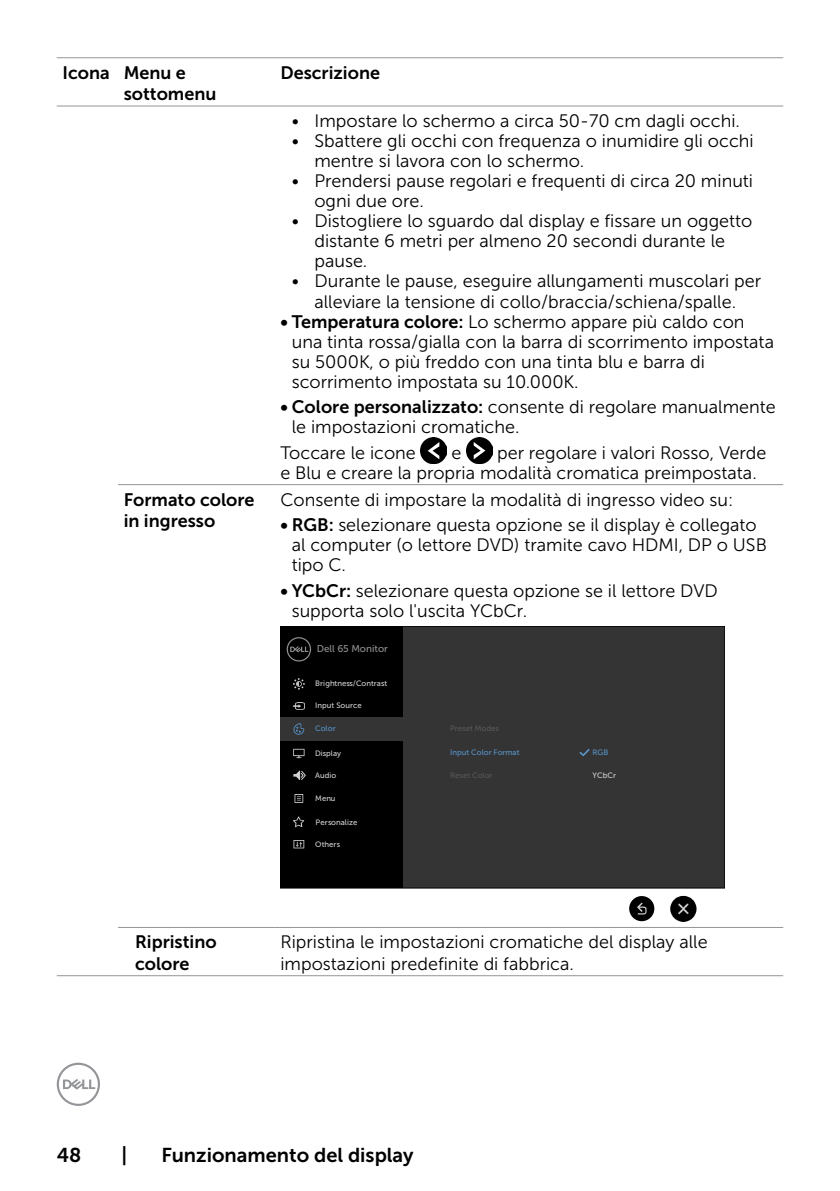
<style>
.page{position:relative;width:840px;height:1191px;background:#fff}
.page>*{position:absolute;margin:0;border:0;box-sizing:border-box;transform-origin:0 0}
.t1{font:20px "Museo Sans For Dell 700";color:#000}
.t2{font:18px/20px "Museo Sans For Dell 300";color:#000}
.t3{font:18px/21.6px "Museo Sans For Dell 700";color:#000}
.t4{font:9.8px "Museo Sans For Dell 500";color:#8f9093}
.t5{font:7.8px "Museo Sans For Dell 500";color:#d0d1d2}
.t6{font:7.8px "Museo Sans For Dell 500";color:#5793c6}
.t7{font:7.8px "Museo Sans For Dell 500";color:#57585a}
.s1{font-family:"Museo Sans For Dell 700"}
</style>
<div class="page">
<svg style="left:57px;top:1062px;width:43px;height:44px"></svg>
<hr style="left:57px;top:106px;width:61px;height:1px;background:#939598">
<hr style="left:118px;top:106px;width:156px;height:1px;background:#939598">
<hr style="left:274px;top:106px;width:508px;height:1px;background:#939598">
<hr style="left:57px;top:57px;width:61px;height:1px;background:#939598">
<hr style="left:118px;top:57px;width:156px;height:1px;background:#939598">
<hr style="left:274px;top:57px;width:508px;height:1px;background:#939598">
<hr style="left:118px;top:484px;width:156px;height:1px;background:#939598">
<hr style="left:274px;top:484px;width:508px;height:1px;background:#939598">
<hr style="left:118px;top:927px;width:156px;height:1px;background:#939598">
<hr style="left:274px;top:927px;width:508px;height:1px;background:#939598">
<hr style="left:57px;top:975px;width:61px;height:1px;background:#939598">
<hr style="left:118px;top:975px;width:156px;height:1px;background:#939598">
<hr style="left:274px;top:975px;width:508px;height:1px;background:#939598">
<img style="left:420px;top:437px;width:26px;height:26px">
<img style="left:466px;top:437px;width:26px;height:26px">
<div style="left:280px;top:626px;width:444px;height:262px;background:#343435"></div>
<div style="left:280px;top:626px;width:122px;height:262px;background:#000"></div>
<svg style="left:293px;top:678px;width:11px;height:11px"></svg>
<svg style="left:286px;top:637px;width:25px;height:24px"></svg>
<div style="left:280px;top:717px;width:122px;height:23px;background:#343435"></div>
<svg style="left:293px;top:702px;width:11px;height:8px"></svg>
<svg style="left:293px;top:723px;width:11px;height:12px"></svg>
<svg style="left:293px;top:749px;width:11px;height:9px"></svg>
<svg style="left:293px;top:840px;width:11px;height:8px"></svg>
<svg style="left:293px;top:770px;width:13px;height:10px"></svg>
<svg style="left:294px;top:794px;width:9px;height:9px"></svg>
<svg style="left:293px;top:816px;width:11px;height:11px"></svg>
<img style="left:670px;top:895px;width:26px;height:26px">
<div style="left:628px;top:896px;width:26px;height:25px;background:#000;border-radius:50%"></div>
<svg style="left:637px;top:902px;width:9px;height:12px"></svg>
<svg style="left:579px;top:748px;width:11px;height:9px"></svg>
<p class="t3" style="left:124px;top:62px;width:94px;text-indent:-61px">Icona Menu e sottomenu</p>
<p class="t3" style="left:280px;top:62px;width:101px">Descrizione</p>
<p class="t2" style="left:291px;top:111px;width:449px">• Impostare lo schermo a circa 50-70 cm dagli occhi.</p>
<p class="t2" style="left:314px;top:131px;width:440px;text-indent:-23px">• Sbattere gli occhi con frequenza o inumidire gli occhi mentre si lavora con lo schermo.</p>
<p class="t2" style="left:314px;top:171px;width:440px;text-indent:-23px">• Prendersi pause regolari e frequenti di circa 20 minuti ogni due ore.</p>
<p class="t2" style="left:314px;top:211px;width:439px;text-indent:-23px">• Distogliere lo sguardo dal display e fissare un oggetto distante 6 metri per almeno 20 secondi durante le pause.</p>
<p class="t2" style="left:291px;top:271px;width:470px;text-align:center">• Durante le pause, eseguire allungamenti muscolari per alleviare la tensione di collo/braccia/schiena/spalle.</p>
<p class="t2" style="left:291px;top:311px;width:483px;text-indent:-11px"><span class="s1">• Temperatura colore:</span> Lo schermo appare più caldo con una tinta rossa/gialla con la barra di scorrimento impostata su 5000K, o più freddo con una tinta blu e barra di scorrimento impostata su 10.000K.</p>
<p class="t2" style="left:291px;top:397px;width:485px;text-indent:-11px"><span class="s1">• Colore personalizzato:</span> consente di regolare manualmente le impostazioni cromatiche.</p>
<p class="t2" style="left:280px;top:443px;width:137px">Toccare le icone</p>
<p class="t2" style="left:451px;top:443px;width:11px">e</p>
<p class="t2" style="left:280px;top:443px;width:487px;text-indent:216px">per regolare i valori Rosso, Verde e Blu e creare la propria modalità cromatica preimpostata.</p>
<p class="t3" style="left:124px;top:488px;width:132px">Formato colore in ingresso</p>
<p class="t2" style="left:280px;top:489px;width:454px">Consente di impostare la modalità di ingresso video su:</p>
<p class="t2" style="left:291px;top:515px;width:476px;text-indent:-11px"><span class="s1">• RGB:</span> selezionare questa opzione se il display è collegato al computer (o lettore DVD) tramite cavo HDMI, DP o USB tipo C.</p>
<p class="t2" style="left:291px;top:581px;width:427px;text-indent:-11px"><span class="s1">• YCbCr:</span> selezionare questa opzione se il lettore DVD supporta solo l'uscita YCbCr.</p>
<p class="t4" style="left:316px;top:643px;width:73px">Dell 65 Monitor</p>
<p class="t5" style="left:315px;top:679px;width:73px">Brightness/Contrast</p>
<p class="t5" style="left:315px;top:701px;width:48px">Input Source</p>
<p class="t6" style="left:315px;top:724px;width:22px">Color</p>
<p class="t5" style="left:315px;top:749px;width:27px">Display</p>
<p class="t5" style="left:315px;top:771px;width:23px">Audio</p>
<p class="t5" style="left:315px;top:794px;width:22px">Menu</p>
<p class="t5" style="left:315px;top:818px;width:43px">Personalize</p>
<p class="t5" style="left:315px;top:839px;width:26px">Others</p>
<p class="t7" style="left:450px;top:724px;width:50px">Preset Modes</p>
<p class="t6" style="left:450px;top:747px;width:71px">Input Color Format</p>
<p class="t7" style="left:450px;top:770px;width:44px">Reset Color</p>
<p class="t6" style="left:592px;top:748px;width:17px">RGB</p>
<p class="t5" style="left:592px;top:770px;width:25px">YCbCr</p>
<p class="t3" style="left:135px;top:931px;width:83px">Ripristino colore</p>
<p class="t2" style="left:280px;top:931px;width:428px;line-height:21.6px">Ripristina le impostazioni cromatiche del display alle impostazioni predefinite di fabbrica.</p>
<p class="t1" style="left:57px;top:1143px;width:26px">48</p>
<p class="t1" style="left:121px;top:1143px;width:7px">|</p>
<p class="t1" style="left:161px;top:1143px;width:254px">Funzionamento del display</p>
</div>
